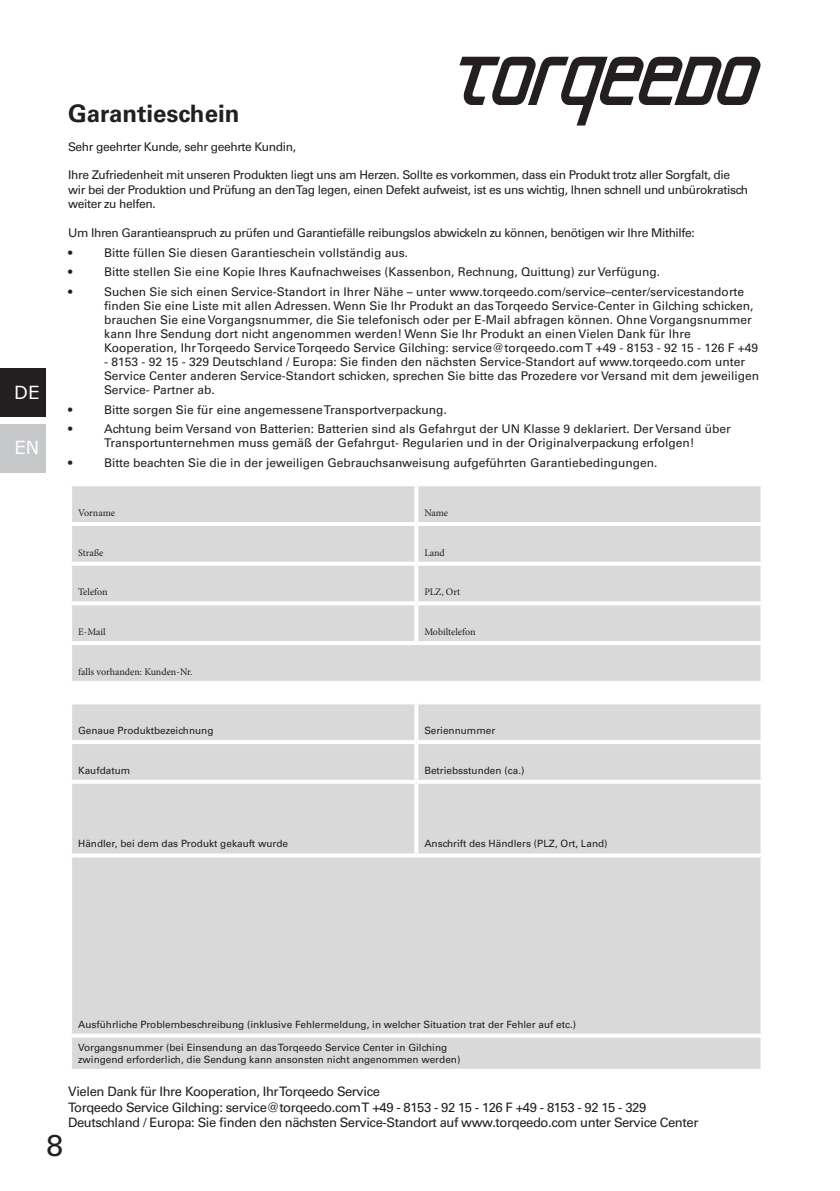
<style>
.page{position:relative;width:840px;height:1191px;background:#fff}
.page>*{position:absolute;margin:0;border:0;box-sizing:border-box;transform-origin:0 0}
.t1{font:30px "Univers LT Std";color:#231f20}
.Überschrift_1__Ebene{font:700 24px "Univers LT Std";color:#231f20}
.t2{font:18px "Verdana";color:#fff}
.Garantieschein{font:13px "Univers LT Std";letter-spacing:-.03em;color:#231f20}
.Garantieschein-2{font:12px/14px "Univers LT Std";color:#231f20}
.Garantieschein-3{font:12px/14.4px "Univers LT Std";letter-spacing:-.03em;color:#231f20}
.Normaler_Text{font:10px "Univers LT Std";color:#231f20}
.t3{font:10px "Minion Pro";letter-spacing:-.005em;color:#231f20}
</style>
<div class="page">
<div style="left:0;top:369px;width:45px;height:48px;background:#231f20"></div>
<div style="left:0;top:424px;width:45px;height:48px;background:#c7c8ca"></div>
<svg style="left:459px;top:57px;width:302px;height:68px"></svg>
<div style="left:72px;top:486px;width:688px;height:195px;background:#d9d9d9"></div>
<svg style="left:414px;top:486px;width:4px;height:36px"></svg>
<svg style="left:760px;top:486px;width:1px;height:36px"></svg>
<hr style="left:68px;top:522px;width:348px;height:4px;background:#fff">
<hr style="left:416px;top:522px;width:348px;height:4px;background:#fff">
<svg style="left:414px;top:526px;width:4px;height:35px"></svg>
<svg style="left:760px;top:526px;width:1px;height:35px"></svg>
<svg style="left:72px;top:561px;width:344px;height:4px"></svg>
<svg style="left:416px;top:561px;width:345px;height:4px"></svg>
<svg style="left:414px;top:565px;width:4px;height:36px"></svg>
<svg style="left:760px;top:565px;width:1px;height:36px"></svg>
<svg style="left:72px;top:601px;width:344px;height:4px"></svg>
<svg style="left:416px;top:601px;width:345px;height:4px"></svg>
<svg style="left:414px;top:605px;width:4px;height:36px"></svg>
<svg style="left:760px;top:605px;width:1px;height:36px"></svg>
<hr style="left:68px;top:641px;width:348px;height:4px;background:#fff">
<hr style="left:416px;top:641px;width:348px;height:4px;background:#fff">
<svg style="left:760px;top:645px;width:1px;height:36px"></svg>
<div style="left:72px;top:704px;width:688px;height:364px;background:#d9d9d9"></div>
<svg style="left:414px;top:704px;width:4px;height:36px"></svg>
<svg style="left:760px;top:704px;width:1px;height:36px"></svg>
<hr style="left:68px;top:740px;width:348px;height:4px;background:#fff">
<hr style="left:416px;top:740px;width:348px;height:4px;background:#fff">
<svg style="left:414px;top:744px;width:4px;height:36px"></svg>
<svg style="left:760px;top:744px;width:1px;height:36px"></svg>
<hr style="left:68px;top:780px;width:348px;height:4px;background:#fff">
<hr style="left:416px;top:780px;width:348px;height:4px;background:#fff">
<svg style="left:414px;top:784px;width:4px;height:69px"></svg>
<svg style="left:760px;top:784px;width:1px;height:69px"></svg>
<svg style="left:72px;top:853px;width:344px;height:4px"></svg>
<svg style="left:416px;top:853px;width:345px;height:4px"></svg>
<svg style="left:760px;top:857px;width:1px;height:176px"></svg>
<svg style="left:72px;top:1033px;width:344px;height:4px"></svg>
<svg style="left:416px;top:1033px;width:345px;height:4px"></svg>
<svg style="left:760px;top:1037px;width:1px;height:31px"></svg>
<svg style="left:72px;top:1068px;width:344px;height:1px"></svg>
<svg style="left:416px;top:1068px;width:345px;height:1px"></svg>
<h3 class="t2" style="left:14px;top:380px;width:27px">DE</h3>
<h3 class="t2" style="left:14px;top:435px;width:26px">EN</h3>
<p class="Überschrift_1__Ebene" style="left:68px;top:99px;width:173px">Garantieschein</p>
<p class="Garantieschein-3" style="left:68px;top:139px;width:229px">Sehr geehrter Kunde, sehr geehrte Kundin,</p>
<p class="Garantieschein-3" style="left:68px;top:168px;width:681px">Ihre Zufriedenheit mit unseren Produkten liegt uns am Herzen. Sollte es vorkommen, dass ein Produkt trotz aller Sorgfalt, die wir bei der Produktion und Prüfung an den Tag legen, einen Defekt aufweist, ist es uns wichtig, Ihnen schnell und unbürokratisch weiter zu helfen.</p>
<p class="Garantieschein-3" style="left:68px;top:226px;width:628px">Um Ihren Garantieanspruch zu prüfen und Garantiefälle reibungslos abwickeln zu können, benötigen wir Ihre Mithilfe:</p>
<p class="Garantieschein-2" style="left:68px;top:245px;width:6px">•</p>
<p class="Garantieschein-2" style="left:104px;top:245px;width:305px">Bitte füllen Sie diesen Garantieschein vollständig aus.</p>
<p class="Garantieschein-2" style="left:68px;top:265px;width:6px">•</p>
<p class="Garantieschein-2" style="left:104px;top:265px;width:557px">Bitte stellen Sie eine Kopie Ihres Kaufnachweises (Kassenbon, Rechnung, Quittung) zur Verfügung.</p>
<p class="Garantieschein-2" style="left:68px;top:285px;width:6px">•</p>
<p class="Garantieschein-2" style="left:104px;top:285px;width:655px">Suchen Sie sich einen Service-Standort in Ihrer Nähe – unter www.torqeedo.com/service–center/servicestandorte finden Sie eine Liste mit allen Adressen. Wenn Sie Ihr Produkt an das Torqeedo Service-Center in Gilching schicken, brauchen Sie eine Vorgangsnummer, die Sie telefonisch oder per E-Mail abfragen können. Ohne Vorgangsnummer kann Ihre Sendung dort nicht angenommen werden! Wenn Sie Ihr Produkt an einen Vielen Dank für Ihre Kooperation, Ihr Torqeedo Service Torqeedo Service Gilching: service@torqeedo.com T +49 - 8153 - 92 15 - 126 F +49</p>
<p class="Garantieschein-2" style="left:104px;top:355px;width:656px">- 8153 - 92 15 - 329 Deutschland / Europa: Sie finden den nächsten Service-Standort auf www.torqeedo.com unter<br>Service Center anderen Service-Standort schicken, sprechen Sie bitte das Prozedere vor Versand mit dem jeweiligen<br>Service- Partner ab.</p>
<p class="Garantieschein-2" style="left:68px;top:402px;width:6px">•</p>
<p class="Garantieschein-2" style="left:104px;top:402px;width:344px">Bitte sorgen Sie für eine angemessene Transportverpackung.</p>
<p class="Garantieschein-2" style="left:68px;top:422px;width:6px">•</p>
<p class="Garantieschein-2" style="left:104px;top:422px;width:628px">Achtung beim Versand von Batterien: Batterien sind als Gefahrgut der UN Klasse 9 deklariert. Der Versand über<br>Transportunternehmen muss gemäß der Gefahrgut- Regularien und in der Originalverpackung erfolgen!</p>
<p class="Garantieschein-2" style="left:68px;top:456px;width:6px">•</p>
<p class="Garantieschein-2" style="left:104px;top:456px;width:554px">Bitte beachten Sie die in der jeweiligen Gebrauchsanweisung aufgeführten Garantiebedingungen.</p>
<p class="t3" style="left:78px;top:506px;width:38px">Vorname</p>
<p class="t3" style="left:424px;top:506px;width:25px">Name</p>
<p class="t3" style="left:78px;top:546px;width:27px">Straße</p>
<p class="t3" style="left:424px;top:546px;width:22px">Land</p>
<p class="t3" style="left:78px;top:585px;width:31px">Telefon</p>
<p class="t3" style="left:424px;top:585px;width:37px">PLZ, Ort</p>
<p class="t3" style="left:78px;top:625px;width:29px">E-Mail</p>
<p class="t3" style="left:424px;top:625px;width:53px">Mobiltelefon</p>
<p class="t3" style="left:78px;top:665px;width:116px">falls vorhanden: Kunden-Nr.</p>
<p class="Normaler_Text" style="left:78px;top:724px;width:137px">Genaue Produktbezeichnung</p>
<p class="Normaler_Text" style="left:424px;top:724px;width:72px">Seriennummer</p>
<p class="Normaler_Text" style="left:78px;top:764px;width:54px">Kaufdatum</p>
<p class="Normaler_Text" style="left:424px;top:764px;width:102px">Betriebsstunden (ca.)</p>
<p class="Normaler_Text" style="left:78px;top:838px;width:211px">Händler, bei dem das Produkt gekauft wurde</p>
<p class="Normaler_Text" style="left:424px;top:838px;width:185px">Anschrift des Händlers (PLZ, Ort, Land)</p>
<p class="Normaler_Text" style="left:78px;top:1018px;width:499px">Ausführliche Problembeschreibung (inklusive Fehlermeldung, in welcher Situation trat der Fehler auf etc.)</p>
<p class="Normaler_Text" style="left:78px;top:1041px;width:370px">Vorgangsnummer (bei Einsendung an das Torqeedo Service Center in Gilching</p>
<p class="Normaler_Text" style="left:78px;top:1053px;width:383px">zwingend erforderlich, die Sendung kann ansonsten nicht angenommen werden)</p>
<p class="Garantieschein" style="left:68px;top:1083px;width:313px">Vielen Dank für Ihre Kooperation, Ihr Torqeedo Service</p>
<p class="Garantieschein" style="left:68px;top:1099px;width:579px">Torqeedo Service Gilching: service@torqeedo.com T +49 - 8153 - 92 15 - 126 F +49 - 8153 - 92 15 - 329</p>
<p class="Garantieschein" style="left:68px;top:1115px;width:631px">Deutschland / Europa: Sie finden den nächsten Service-Standort auf www.torqeedo.com unter Service Center</p>
<h1 class="t1" style="left:47px;top:1127px;width:18px">8</h1>
</div>
